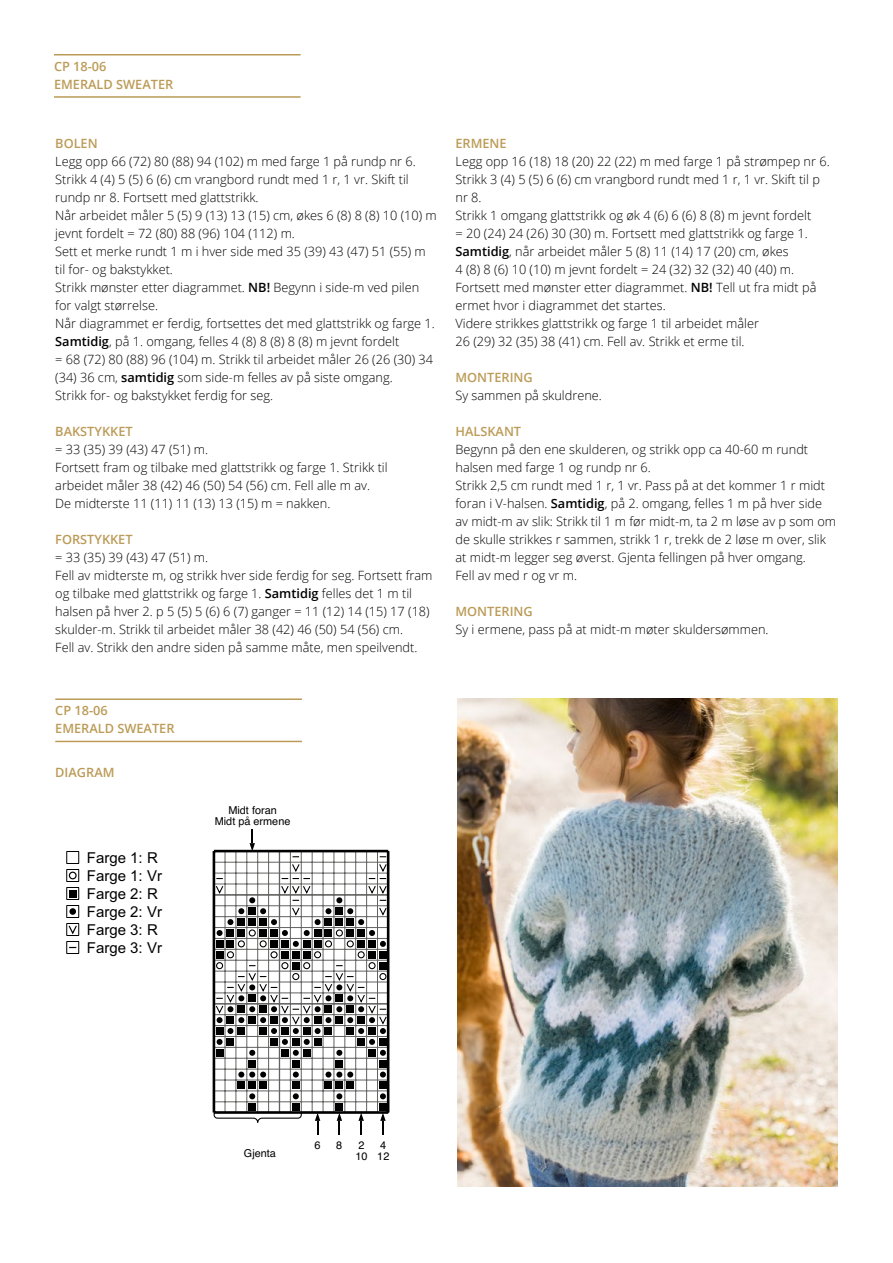
<style>
.page{position:relative;width:893px;height:1263px;background:#fff}
.page>*{position:absolute;margin:0;border:0;box-sizing:border-box;transform-origin:0 0}
.t1{font:15px/18px "Arial";color:#000}
.Faktatekst{font:300 12.75px/18px "Open Sans";color:#000}
.Faktatekst-2{font:600 12.75px "Open Sans";color:#bb9b57}
.t2{font:10.95px/10.9px "Helvetica";color:#000}
.s1{font-weight:600}
</style>
<div class="page">
<hr style="left:54px;top:54px;width:247px;height:2px;background:#bb9b57">
<hr style="left:54px;top:96px;width:247px;height:2px;background:#bb9b57">
<hr style="left:55px;top:698px;width:247px;height:2px;background:#bb9b57">
<hr style="left:55px;top:741px;width:247px;height:1px;background:#bb9b57">
<svg style="left:67px;top:851px;width:12px;height:103px"></svg>
<svg style="left:213px;top:829px;width:176px;height:305px"></svg>
<img style="left:457px;top:698px;width:381px;height:488px">
<p class="Faktatekst-2" style="left:54px;top:57px;width:54px">CP 18-06</p>
<p class="Faktatekst-2" style="left:54px;top:75px;width:121px">EMERALD SWEATER</p>
<p class="Faktatekst-2" style="left:55px;top:135px;width:44px">BOLEN</p>
<p class="Faktatekst" style="left:55px;top:152px;width:362px">Legg opp 66 (72) 80 (88) 94 (102) m med farge 1 på rundp nr 6.</p>
<p class="Faktatekst" style="left:55px;top:170px;width:355px">Strikk 4 (4) 5 (5) 6 (6) cm vrangbord rundt med 1 r, 1 vr. Skift til rundp nr 8. Fortsett med glattstrikk.</p>
<p class="Faktatekst" style="left:55px;top:206px;width:383px">Når arbeidet måler 5 (5) 9 (13) 13 (15) cm, økes 6 (8) 8 (8) 10 (10) m jevnt fordelt = 72 (80) 88 (96) 104 (112) m.</p>
<p class="Faktatekst" style="left:55px;top:242px;width:372px">Sett et merke rundt 1 m i hver side med 35 (39) 43 (47) 51 (55) m</p>
<p class="Faktatekst" style="left:55px;top:260px;width:119px">til for- og bakstykket.</p>
<p class="Faktatekst" style="left:55px;top:278px;width:366px">Strikk mønster etter diagrammet. <span class="s1">NB!</span> Begynn i side-m ved pilen for valgt størrelse.</p>
<p class="Faktatekst" style="left:55px;top:314px;width:381px">Når diagrammet er ferdig, fortsettes det med glattstrikk og farge 1.<br><span class="s1">Samtidig</span>, på 1. omgang, felles 4 (8) 8 (8) 8 (8) m jevnt fordelt</p>
<p class="Faktatekst" style="left:55px;top:350px;width:379px">= 68 (72) 80 (88) 96 (104) m. Strikk til arbeidet måler 26 (26 (30) 34 (34) 36 cm, <span class="s1">samtidig</span> som side-m felles av på siste omgang.</p>
<p class="Faktatekst" style="left:55px;top:386px;width:219px">Strikk for- og bakstykket ferdig for seg.</p>
<p class="Faktatekst-2" style="left:55px;top:423px;width:79px">BAKSTYKKET</p>
<p class="Faktatekst" style="left:55px;top:440px;width:154px">= 33 (35) 39 (43) 47 (51) m.</p>
<p class="Faktatekst" style="left:55px;top:458px;width:334px">Fortsett fram og tilbake med glattstrikk og farge 1. Strikk til arbeidet måler 38 (42) 46 (50) 54 (56) cm. Fell alle m av.</p>
<p class="Faktatekst" style="left:55px;top:494px;width:277px">De midterste 11 (11) 11 (13) 13 (15) m = nakken.</p>
<p class="Faktatekst-2" style="left:55px;top:531px;width:79px">FORSTYKKET</p>
<p class="Faktatekst" style="left:55px;top:548px;width:154px">= 33 (35) 39 (43) 47 (51) m.</p>
<p class="Faktatekst" style="left:55px;top:566px;width:379px">Fell av midterste m, og strikk hver side ferdig for seg. Fortsett fram og tilbake med glattstrikk og farge 1. <span class="s1">Samtidig</span> felles det 1 m til halsen på hver 2. p 5 (5) 5 (6) 6 (7) ganger = 11 (12) 14 (15) 17 (18) skulder-m. Strikk til arbeidet måler 38 (42) 46 (50) 54 (56) cm.</p>
<p class="Faktatekst" style="left:55px;top:638px;width:364px">Fell av. Strikk den andre siden på samme måte, men speilvendt.</p>
<p class="Faktatekst-2" style="left:455px;top:135px;width:53px">ERMENE</p>
<p class="Faktatekst" style="left:455px;top:152px;width:376px">Legg opp 16 (18) 18 (20) 22 (22) m med farge 1 på strømpep nr 6.</p>
<p class="Faktatekst" style="left:455px;top:170px;width:366px">Strikk 3 (4) 5 (5) 6 (6) cm vrangbord rundt med 1 r, 1 vr. Skift til p nr 8.</p>
<p class="Faktatekst" style="left:455px;top:206px;width:357px">Strikk 1 omgang glattstrikk og øk 4 (6) 6 (6) 8 (8) m jevnt fordelt = 20 (24) 24 (26) 30 (30) m. Fortsett med glattstrikk og farge 1.<br><span class="s1">Samtidig</span>, når arbeidet måler 5 (8) 11 (14) 17 (20) cm, økes<br>4 (8) 8 (6) 10 (10) m jevnt fordelt = 24 (32) 32 (32) 40 (40) m.</p>
<p class="Faktatekst" style="left:455px;top:278px;width:362px">Fortsett med mønster etter diagrammet. <span class="s1">NB!</span> Tell ut fra midt på ermet hvor i diagrammet det startes.</p>
<p class="Faktatekst" style="left:455px;top:314px;width:305px">Videre strikkes glattstrikk og farge 1 til arbeidet måler<br>26 (29) 32 (35) 38 (41) cm. Fell av. Strikk et erme til.</p>
<p class="Faktatekst-2" style="left:455px;top:369px;width:79px">MONTERING</p>
<p class="Faktatekst" style="left:455px;top:386px;width:148px">Sy sammen på skuldrene.</p>
<p class="Faktatekst-2" style="left:455px;top:423px;width:67px">HALSKANT</p>
<p class="Faktatekst" style="left:455px;top:440px;width:354px">Begynn på den ene skulderen, og strikk opp ca 40-60 m rundt halsen med farge 1 og rundp nr 6.</p>
<p class="Faktatekst" style="left:455px;top:476px;width:382px">Strikk 2,5 cm rundt med 1 r, 1 vr. Pass på at det kommer 1 r midt foran i V-halsen. <span class="s1">Samtidig</span>, på 2. omgang, felles 1 m på hver side av midt-m av slik: Strikk til 1 m før midt-m, ta 2 m løse av p som om de skulle strikkes r sammen, strikk 1 r, trekk de 2 løse m over, slik at midt-m legger seg øverst. Gjenta fellingen på hver omgang.</p>
<p class="Faktatekst" style="left:455px;top:566px;width:123px">Fell av med r og vr m.</p>
<p class="Faktatekst-2" style="left:455px;top:603px;width:79px">MONTERING</p>
<p class="Faktatekst" style="left:455px;top:620px;width:315px">Sy i ermene, pass på at midt-m møter skuldersømmen.</p>
<p class="Faktatekst-2" style="left:55px;top:702px;width:54px">CP 18-06</p>
<p class="Faktatekst-2" style="left:55px;top:720px;width:121px">EMERALD SWEATER</p>
<p class="Faktatekst-2" style="left:55px;top:763px;width:61px">DIAGRAM</p>
<p class="t1" style="left:87px;top:849px;width:77px">Farge 1: R<br>Farge 1: Vr<br>Farge 2: R<br>Farge 2: Vr<br>Farge 3: R<br>Farge 3: Vr</p>
<p class="t2" style="left:215px;top:805px;width:77px;text-align:center">Midt foran<br>Midt på ermene</p>
<p class="t2" style="left:244px;top:1148px;width:34px">Gjenta</p>
<p class="t2" style="left:355px;top:1140px;width:14px">2<br>10</p>
<p class="t2" style="left:314px;top:1140px;width:8px">6</p>
<p class="t2" style="left:336px;top:1140px;width:8px">8</p>
<p class="t2" style="left:377px;top:1140px;width:14px">4<br>12</p>
</div>
